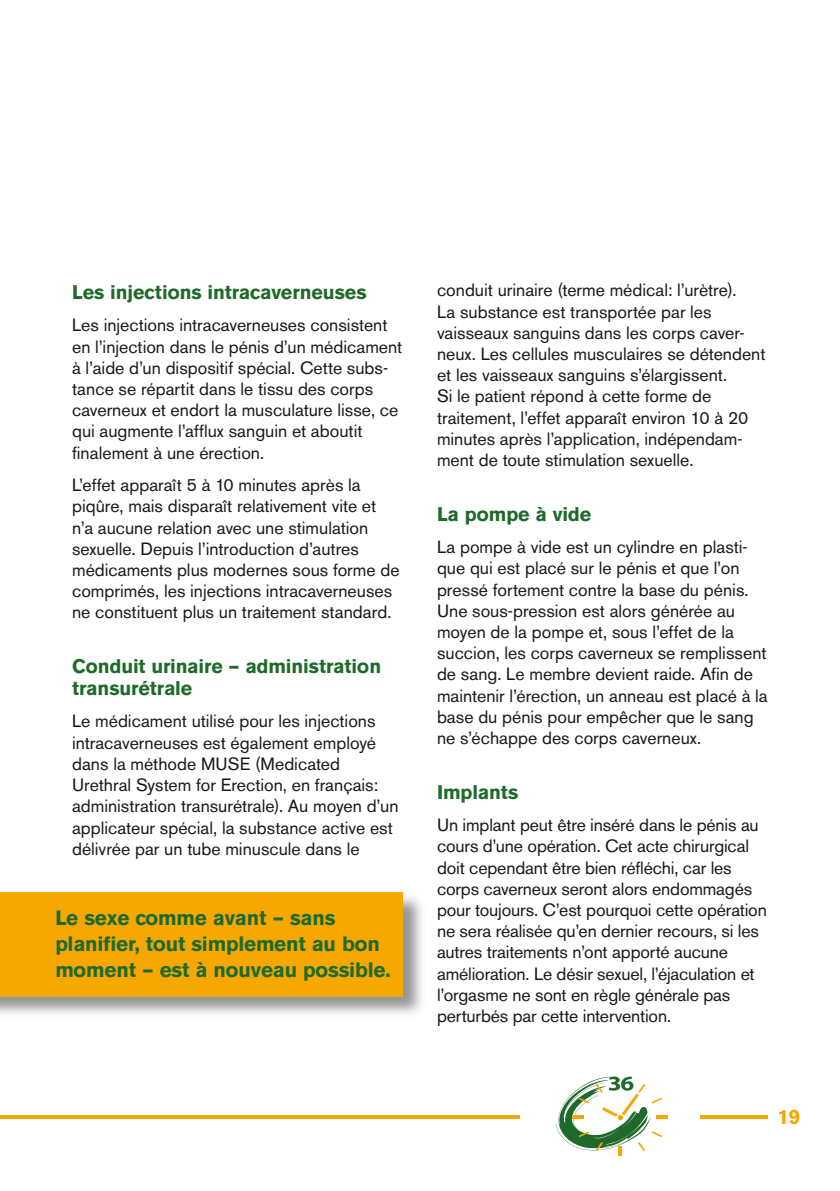
<style>
.page{position:relative;width:840px;height:1191px;background:#fff}
.page>*{position:absolute;margin:0;border:0;box-sizing:border-box;transform-origin:0 0}
.t1{font:700 20px/26px "AK11";color:#1f6a2a}
.t2{font:700 20px "AK11";color:#f6a800}
.t3{font:700 19px/22px "AK11";letter-spacing:.005em;color:#1f6a2a}
.t4{font:17px/21.2px "AK11";letter-spacing:.015em;color:#1a171c}
</style>
<div class="page">
<svg style="left:556px;top:1076px;width:111px;height:79px"></svg>
<hr style="left:700px;top:1115px;width:67px;height:4px;background:#f6a800">
<div style="left:0;top:891px;width:426px;height:129px;background:#707173;opacity:.75"></div>
<div style="left:0;top:891px;width:403px;height:105px;background:#f6a800"></div>
<hr style="left:0;top:1115px;width:519px;height:4px;background:#f6a800">
<p class="t3" style="left:72px;top:280px;width:296px">Les injections intracaverneuses</p>
<p class="t4" style="left:72px;top:315px;width:331px">Les injections intracaverneuses consistent en l’injection dans le pénis d’un médicament à l’aide d’un dispositif spécial. Cette subs&shy;tance se répartit dans le tissu des corps caverneux et endort la musculature lisse, ce qui augmente l’afflux sanguin et aboutit finalement à une érection.</p>
<p class="t4" style="left:72px;top:474px;width:328px">L’effet apparaît 5 à 10 minutes après la piqûre, mais disparaît relativement vite et n’a aucune relation avec une stimulation sexuelle. Depuis l’introduction d’autres médicaments plus modernes sous forme de comprimés, les injections intracaverneuses ne constituent plus un traitement standard.</p>
<p class="t3" style="left:72px;top:654px;width:310px">Conduit urinaire – administration transurétrale</p>
<p class="t4" style="left:72px;top:711px;width:327px">Le médicament utilisé pour les injections intracaverneuses est également employé dans la méthode MUSE (Medicated Urethral System for Erection, en français: administration transurétrale). Au moyen d’un applicateur spécial, la substance active est délivrée par un tube minuscule dans le</p>
<p class="t1" style="left:55px;top:904px;width:336px">Le sexe comme avant – sans planifier, tout simplement au bon moment – est à nouveau possible.</p>
<p class="t4" style="left:437px;top:280px;width:329px">conduit urinaire (terme médical: l’urètre).<br>La substance est transportée par les vaisseaux sanguins dans les corps caver&shy;neux. Les cellules musculaires se détendent et les vaisseaux sanguins s’élargissent.<br>Si le patient répond à cette forme de traitement, l’effet apparaît environ 10 à 20 minutes après l’application, indépendam&shy;ment de toute stimulation sexuelle.</p>
<p class="t3" style="left:437px;top:502px;width:155px">La pompe à vide</p>
<p class="t4" style="left:437px;top:536px;width:332px">La pompe à vide est un cylindre en plasti&shy;que qui est placé sur le pénis et que l’on pressé fortement contre la base du pénis.<br>Une sous-pression est alors générée au moyen de la pompe et, sous l’effet de la succion, les corps caverneux se remplissent de sang. Le membre devient raide. Afin de maintenir l’érection, un anneau est placé à la base du pénis pour empêcher que le sang ne s’échappe des corps caverneux.</p>
<p class="t3" style="left:437px;top:780px;width:82px">Implants</p>
<p class="t4" style="left:437px;top:814px;width:331px">Un implant peut être inséré dans le pénis au cours d’une opération. Cet acte chirurgical doit cependant être bien réfléchi, car les corps caverneux seront alors endommagés pour toujours. C’est pourquoi cette opération ne sera réalisée qu’en dernier recours, si les autres traitements n’ont apporté aucune amélioration. Le désir sexuel, l’éjaculation et l’orgasme ne sont en règle générale pas perturbés par cette intervention.</p>
<p class="t2" style="left:777px;top:1104px;width:24px">19</p>
</div>
